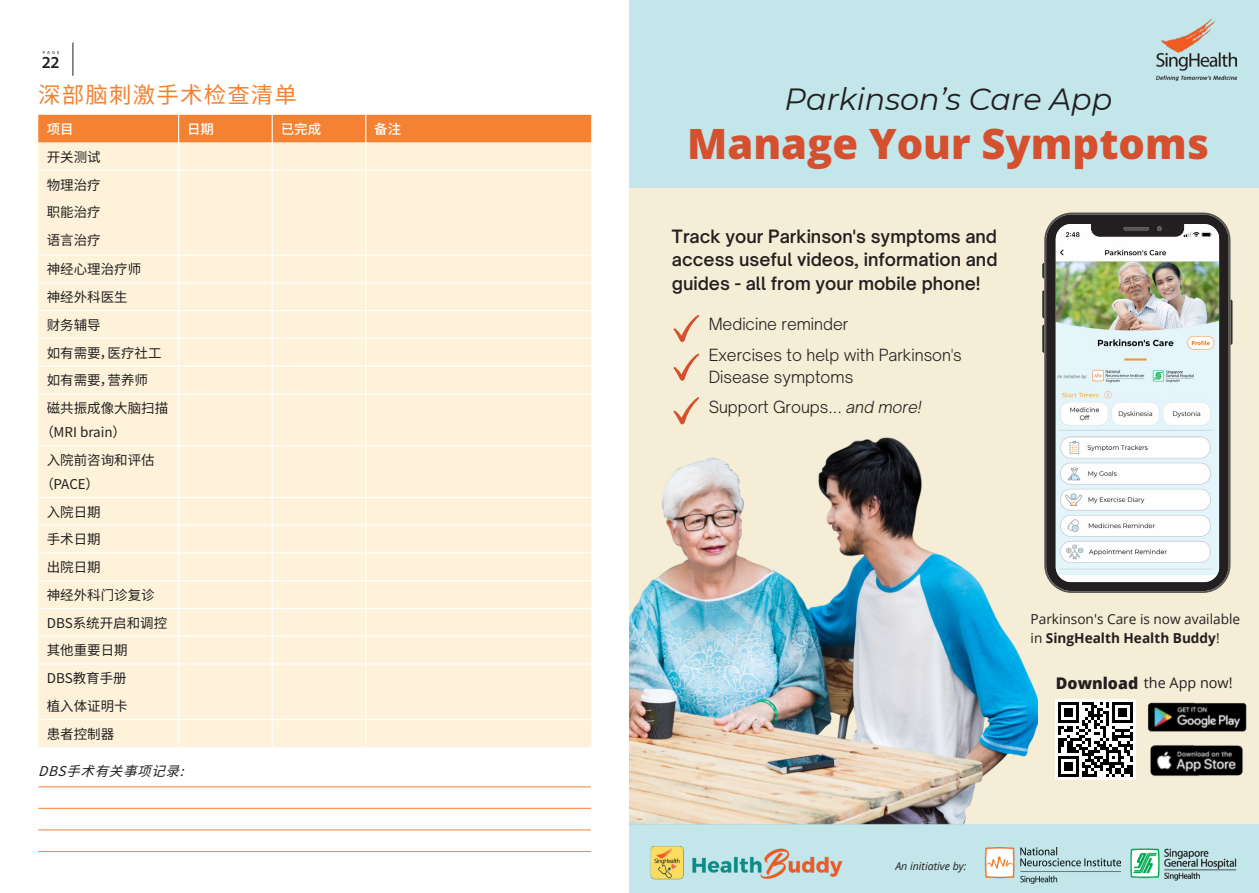
<style>
.page{position:relative;width:1259px;height:893px;background:#fff}
.page>*{position:absolute;margin:0;border:0;box-sizing:border-box;transform-origin:0 0}
.t1{font:800 42px "Open Sans Hebrew";color:#d4502f}
.t2{font:italic 30.6px "Montserrat";color:#231f20}
.t3{font:22.5px "Noto Sans CJ Ksc";letter-spacing:.05em;color:#f48232}
.t4{font:600 17.55px/23.5px "Open Sauce One";color:#231f20;text-align:justify}
.t5{font:600 16.8px "Myriad Pro";color:#231f20}
.t6{font:300 16.05px/30.5px "Open Sauce One";color:#231f20}
.t7{font:14.55px "Open Sans";color:#231f20}
.t8{font:13.8px/18.9px "Open Sans";color:#231f20}
.t9{font:13.5px/24px "Noto Sans CJ Ksc";color:#231f20}
.t10{font:italic 13.5px "Noto Sans CJ Ksc";color:#231f20}
.t11{font:500 13.5px "Noto Sans CJ Ksc";color:#fff}
.t12{font:italic 10.65px "Open Sans";color:#231f20}
.t13{font:4.5px "Myriad Pro";color:#231f20}
.s1{font-style:italic}
.s2{font-weight:700}
.s3{font-weight:800;font-size:16.05px}
</style>
<div class="page">
<div style="left:629px;top:0;width:630px;height:893px;background:#c2e6ea"></div>
<img style="left:1156px;top:18px;width:80px;height:63px">
<div style="left:629px;top:189px;width:630px;height:635px;background:#f5edd6"></div>
<img style="left:629px;top:437px;width:408px;height:388px">
<svg style="left:1042px;top:263px;width:2px;height:16px"></svg>
<svg style="left:1042px;top:290px;width:2px;height:28px"></svg>
<svg style="left:1042px;top:325px;width:2px;height:28px"></svg>
<svg style="left:1230px;top:299px;width:2px;height:46px"></svg>
<img style="left:1044px;top:213px;width:186px;height:380px">
<img style="left:642px;top:822px;width:206px;height:58px">
<img style="left:984px;top:848px;width:122px;height:35px">
<img style="left:1150px;top:745px;width:93px;height:31px">
<img style="left:1148px;top:702px;width:99px;height:30px">
<img style="left:1056px;top:699px;width:79px;height:81px">
<svg style="left:673px;top:397px;width:26px;height:27px"></svg>
<svg style="left:673px;top:315px;width:26px;height:27px"></svg>
<svg style="left:673px;top:353px;width:26px;height:28px"></svg>
<img style="left:1106px;top:848px;width:131px;height:33px">
<div style="left:38px;top:394px;width:553px;height:353px;background:#fef3da"></div>
<hr style="left:38px;top:719px;width:141px;height:1px;background:#fff">
<hr style="left:179px;top:719px;width:93px;height:1px;background:#fff">
<hr style="left:272px;top:719px;width:94px;height:1px;background:#fff">
<hr style="left:366px;top:719px;width:225px;height:1px;background:#fff">
<svg style="left:38px;top:115px;width:553px;height:278px;background:#fde8ca"></svg>
<hr style="left:178px;top:394px;width:1px;height:51px;background:#fff">
<hr style="left:272px;top:394px;width:1px;height:51px;background:#fff">
<hr style="left:365px;top:394px;width:1px;height:51px;background:#fff">
<hr style="left:38px;top:445px;width:141px;height:1px;background:#fff">
<hr style="left:179px;top:445px;width:93px;height:1px;background:#fff">
<hr style="left:178px;top:446px;width:1px;height:51px;background:#fff">
<hr style="left:272px;top:445px;width:94px;height:1px;background:#fff">
<hr style="left:272px;top:446px;width:1px;height:51px;background:#fff">
<hr style="left:366px;top:445px;width:225px;height:1px;background:#fff">
<hr style="left:365px;top:446px;width:1px;height:51px;background:#fff">
<hr style="left:38px;top:497px;width:141px;height:1px;background:#fff">
<hr style="left:179px;top:497px;width:93px;height:1px;background:#fff">
<hr style="left:272px;top:497px;width:94px;height:1px;background:#fff">
<hr style="left:366px;top:497px;width:225px;height:1px;background:#fff">
<hr style="left:38px;top:525px;width:141px;height:1px;background:#fff">
<hr style="left:179px;top:525px;width:93px;height:1px;background:#fff">
<hr style="left:272px;top:525px;width:94px;height:1px;background:#fff">
<hr style="left:366px;top:525px;width:225px;height:1px;background:#fff">
<hr style="left:38px;top:552px;width:141px;height:1px;background:#fff">
<hr style="left:179px;top:552px;width:93px;height:1px;background:#fff">
<hr style="left:272px;top:552px;width:94px;height:1px;background:#fff">
<hr style="left:366px;top:552px;width:225px;height:1px;background:#fff">
<hr style="left:38px;top:580px;width:141px;height:1px;background:#fff">
<hr style="left:179px;top:580px;width:93px;height:1px;background:#fff">
<hr style="left:272px;top:580px;width:94px;height:1px;background:#fff">
<hr style="left:366px;top:580px;width:225px;height:1px;background:#fff">
<hr style="left:38px;top:608px;width:141px;height:1px;background:#fff">
<hr style="left:179px;top:608px;width:93px;height:1px;background:#fff">
<hr style="left:272px;top:608px;width:94px;height:1px;background:#fff">
<hr style="left:366px;top:608px;width:225px;height:1px;background:#fff">
<hr style="left:38px;top:636px;width:141px;height:1px;background:#fff">
<hr style="left:179px;top:636px;width:93px;height:1px;background:#fff">
<hr style="left:272px;top:636px;width:94px;height:1px;background:#fff">
<hr style="left:366px;top:636px;width:225px;height:1px;background:#fff">
<hr style="left:38px;top:663px;width:141px;height:1px;background:#fff">
<hr style="left:179px;top:663px;width:93px;height:1px;background:#fff">
<svg style="left:178px;top:498px;width:1px;height:249px"></svg>
<hr style="left:272px;top:663px;width:94px;height:1px;background:#fff">
<svg style="left:272px;top:498px;width:1px;height:249px"></svg>
<hr style="left:366px;top:663px;width:225px;height:1px;background:#fff">
<svg style="left:365px;top:498px;width:1px;height:249px"></svg>
<hr style="left:38px;top:787px;width:553px;height:1px;background:#f48232">
<hr style="left:38px;top:808px;width:553px;height:1px;background:#f48232">
<hr style="left:38px;top:830px;width:553px;height:1px;background:#f48232">
<hr style="left:38px;top:851px;width:553px;height:1px;background:#f48232">
<hr style="left:73px;top:43px;width:1px;height:33px;background:#231f20">
<p class="t13" style="left:43px;top:49px;width:18px">PAGE</p>
<p class="t5" style="left:42px;top:52px;width:19px">22</p>
<p class="t3" style="left:38px;top:82px;width:260px">深部脑刺激手术检查清单</p>
<p class="t11" style="left:47px;top:122px;width:28px">项目</p>
<p class="t11" style="left:187px;top:122px;width:28px">日期</p>
<p class="t11" style="left:281px;top:122px;width:42px">已完成</p>
<p class="t11" style="left:374px;top:122px;width:28px">备注</p>
<p class="t9" style="left:47px;top:145px;width:55px">开关测试</p>
<p class="t9" style="left:47px;top:173px;width:55px">物理治疗</p>
<p class="t9" style="left:47px;top:201px;width:55px">职能治疗</p>
<p class="t9" style="left:47px;top:228px;width:55px">语言治疗</p>
<p class="t9" style="left:47px;top:258px;width:96px">神经心理治疗师</p>
<p class="t9" style="left:47px;top:285px;width:82px">神经外科医生</p>
<p class="t9" style="left:47px;top:313px;width:55px">财务辅导</p>
<p class="t9" style="left:47px;top:341px;width:116px">如有需要，医疗社工</p>
<p class="t9" style="left:47px;top:369px;width:103px">如有需要，营养师</p>
<p class="t9" style="left:41px;top:396px;width:129px;text-indent:6px">磁共振成像大脑扫描（MRI brain）</p>
<p class="t9" style="left:41px;top:448px;width:116px;text-indent:6px">入院前咨询和评估（PACE）</p>
<p class="t9" style="left:47px;top:500px;width:55px">入院日期</p>
<p class="t9" style="left:47px;top:528px;width:55px">手术日期</p>
<p class="t9" style="left:47px;top:555px;width:55px">出院日期</p>
<p class="t9" style="left:47px;top:583px;width:109px">神经外科门诊复诊</p>
<p class="t9" style="left:47px;top:611px;width:122px">DBS系统开启和调控</p>
<p class="t9" style="left:47px;top:639px;width:82px">其他重要日期</p>
<p class="t9" style="left:47px;top:667px;width:82px">DBS教育手册</p>
<p class="t9" style="left:47px;top:694px;width:82px">植入体证明卡</p>
<p class="t9" style="left:47px;top:722px;width:69px">患者控制器</p>
<p class="t10" style="left:38px;top:764px;width:157px">DBS手术有关事项记录:</p>
<p class="t2" style="left:784px;top:78px;width:329px">Parkinson’s Care App</p>
<p class="t1" style="left:687px;top:119px;width:523px">Manage Your Symptoms</p>
<p class="t4" style="left:672px;top:224px;width:327px">Track your Parkinson's symptoms and access useful videos, information and guides - all from your mobile phone!</p>
<p class="t6" style="left:708px;top:309px;width:255px">Medicine reminder<br>Exercises to help with Parkinson's</p>
<p class="t6" style="left:708px;top:361px;width:214px">Disease symptoms<br>Support Groups... <span class="s1">and more!</span></p>
<p class="t8" style="left:1030px;top:609px;width:211px">Parkinson's Care is now available in <span class="s2">SingHealth Health Buddy</span>!</p>
<p class="t7" style="left:1056px;top:672px;width:178px"><span class="s3">Download</span> the App now!</p>
<p class="t12" style="left:895px;top:858px;width:73px">An initiative by:</p>
</div>
